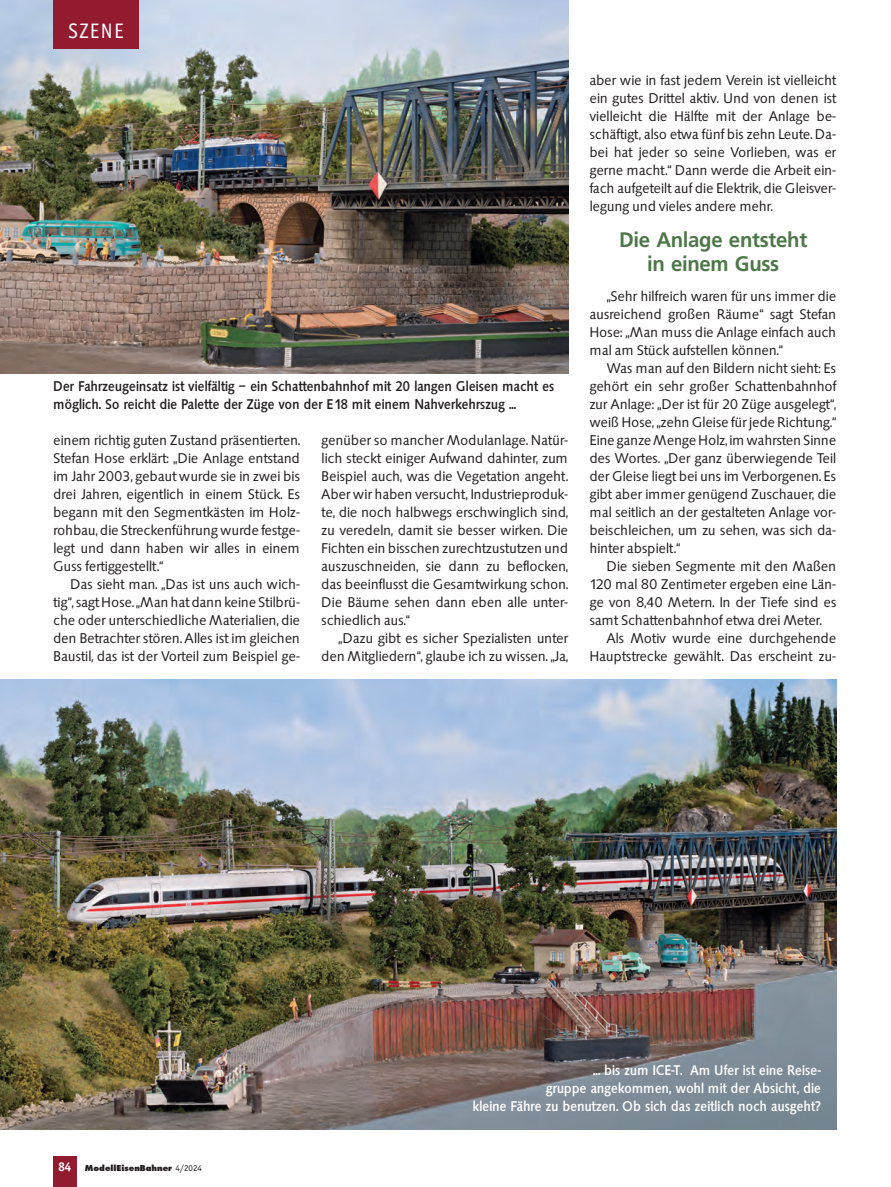
<style>
.page{position:relative;width:891px;height:1187px;background:#fff}
.page>*{position:absolute;margin:0;border:0;box-sizing:border-box;transform-origin:0 0}
.t1{font:700 21px/24px "Frutiger LT Std";letter-spacing:-.015em;color:#4e7749;text-align:center}
.t2{font:21px "Officina Sans ITC Pro";letter-spacing:.07em;color:#fff}
.t3{font:14.7px/18px "Saxony Serial";letter-spacing:-.015em;color:#231f20;text-align:justify}
.t4{font:500 14.7px/18px "Saxony Serial";letter-spacing:-.015em;color:#231f20;scale:.9 1}
.t5{font:500 14.7px/18px "Saxony Serial";letter-spacing:-.015em;color:#fff;text-align:right;scale:.9 1}
.t6{font:800 7.95px "Futura Std";color:#231f20}
.s1{font-family:"Officina Sans ITC Pro";font-weight:700;font-size:12.75px;color:#fff}
.s2{font-family:"Officina Sans ITC Pro";font-weight:400;font-size:9px}
</style>
<div class="page">
<div style="left:53px;top:1156px;width:24px;height:31px;background:#921b30"></div>
<img style="left:0;top:0;width:568px;height:373px">
<div style="left:53px;top:0;width:85px;height:49px;background:#921b30"></div>
<img style="left:0;top:679px;width:836px;height:450px">
<h1 class="t2" style="left:68px;top:19px;width:57px">SZENE</h1>
<p class="t4" style="left:53px;top:377px;width:558px">Der Fahrzeugeinsatz ist vielfältig – ein Schattenbahnhof mit 20 langen Gleisen macht es möglich. So reicht die Palette der Züge von der E18 mit einem Nahverkehrszug ...</p>
<p class="t3" style="left:53px;top:431px;width:248px">einem richtig guten Zustand präsentierten.<br>Stefan Hose erklärt: „Die Anlage entstand im Jahr 2003, gebaut wurde sie in zwei bis drei Jahren, eigentlich in einem Stück. Es begann mit den Segmentkästen im Holz&shy;rohbau, die Streckenführung wurde festge&shy;legt und dann haben wir alles in einem Guss fertiggestellt.“</p>
<p class="t3" style="left:53px;top:575px;width:248px;text-indent:17px">Das sieht man. „Das ist uns auch wich&shy;tig“, sagt Hose. „Man hat dann keine Stilbrü&shy;che oder unterschiedliche Materialien, die den Betrachter stören. Alles ist im gleichen Baustil, das ist der Vorteil zum Beispiel ge-</p>
<p class="t3" style="left:321px;top:431px;width:248px">genüber so mancher Modulanlage. Natür&shy;lich steckt einiger Aufwand dahinter, zum Beispiel auch, was die Vegetation angeht.<br>Aber wir haben versucht, Industrieproduk&shy;te, die noch halbwegs erschwinglich sind, zu veredeln, damit sie besser wirken. Die Fichten ein bisschen zurechtzustutzen und auszuschneiden, sie dann zu beflocken, das beeinflusst die Gesamtwirkung schon.<br>Die Bäume sehen dann eben alle unter&shy;schiedlich aus.“</p>
<p class="t3" style="left:321px;top:629px;width:248px;text-align:right">„Dazu gibt es sicher Spezialisten unter den Mitgliedern“, glaube ich zu wissen. „Ja,</p>
<p class="t3" style="left:589px;top:71px;width:248px">aber wie in fast jedem Verein ist vielleicht ein gutes Drittel aktiv. Und von denen ist vielleicht die Hälfte mit der Anlage be&shy;schäftigt, also etwa fünf bis zehn Leute. Da&shy;bei hat jeder so seine Vorlieben, was er gerne macht.“ Dann werde die Arbeit ein&shy;fach aufgeteilt auf die Elektrik, die Gleisver&shy;legung und vieles andere mehr.</p>
<h1 class="t1" style="left:618px;top:228px;width:190px">Die Anlage entsteht in einem Guss</h1>
<p class="t3" style="left:589px;top:287px;width:248px;text-indent:17px">„Sehr hilfreich waren für uns immer die ausreichend großen Räume“ sagt Stefan Hose: „Man muss die Anlage einfach auch mal am Stück aufstellen können.“</p>
<p class="t3" style="left:589px;top:359px;width:248px;text-indent:17px">Was man auf den Bildern nicht sieht: Es gehört ein sehr großer Schattenbahnhof zur Anlage: „Der ist für 20 Züge ausgelegt“, weiß Hose, „zehn Gleise für jede Richtung.“ Eine ganze Menge Holz, im wahrsten Sinne des Wortes. „Der ganz überwiegende Teil der Gleise liegt bei uns im Verborgenen. Es gibt aber immer genügend Zuschauer, die mal seitlich an der gestalteten Anlage vor&shy;beischleichen, um zu sehen, was sich da&shy;hinter abspielt.“</p>
<p class="t3" style="left:606px;top:557px;width:231px">Die sieben Segmente mit den Maßen</p>
<p class="t3" style="left:589px;top:575px;width:248px">120 mal 80 Zentimeter ergeben eine Län-</p>
<p class="t3" style="left:589px;top:593px;width:248px">ge von 8,40 Metern. In der Tiefe sind es</p>
<p class="t3" style="left:589px;top:611px;width:234px">samt Schattenbahnhof etwa drei Meter.</p>
<p class="t3" style="left:606px;top:629px;width:231px">Als Motiv wurde eine durchgehende</p>
<p class="t3" style="left:589px;top:647px;width:248px">Hauptstrecke gewählt. Das erscheint zu-</p>
<p class="t6" style="left:58px;top:1163px;width:145px"><span class="s1">84</span> ModellEisenBahner <span class="s2">4/2024</span></p>
<p class="t5" style="left:472px;top:1061px;width:388px">... bis zum ICE-T. Am Ufer ist eine Reise-<br>gruppe angekommen, wohl mit der Absicht, die<br>kleine Fähre zu benutzen. Ob sich das zeitlich noch ausgeht?</p>
</div>
